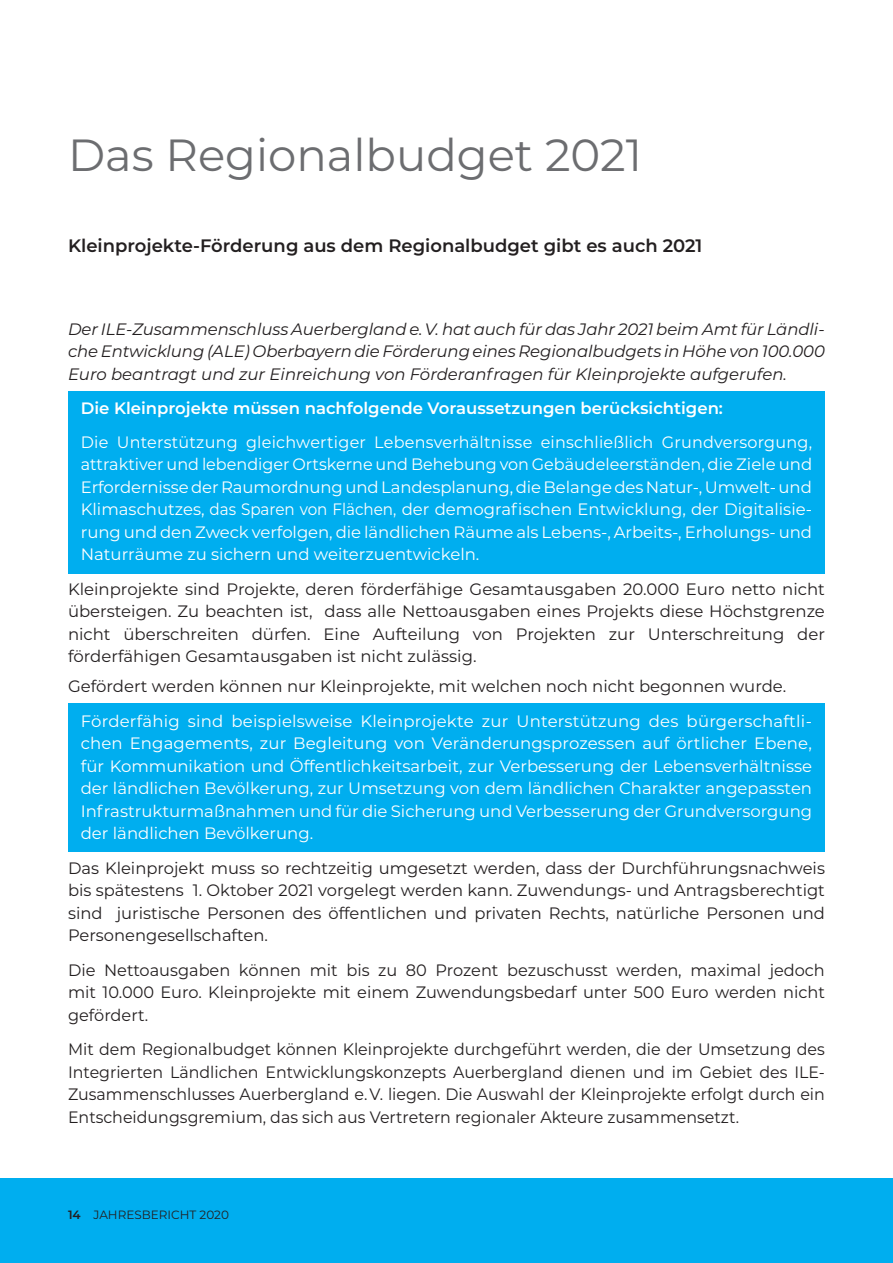
<style>
.page{position:relative;width:893px;height:1263px;background:#fff}
.page>*{position:absolute;margin:0;border:0;box-sizing:border-box;transform-origin:0 0}
.Quicksand_45pt_Black{font:45px "Montserrat";color:#6c6d70}
.t1{font:600 18px "Montserrat";color:#231f20}
.Fließtext_Blocksatz{font:16.5px/22.5px "Montserrat";color:#fff;text-align:justify}
.t2{font:16.5px/22.5px "Montserrat";color:#231f20;text-align:justify}
.t3{font:16.5px/22.5px "Montserrat";color:#231f20;text-align:justify;scale:.96 1}
.Fließtext_Blocksatz-2{font:italic 16.5px/22.5px "Montserrat";color:#231f20;text-align:justify}
.t4{font:600 16.5px "Montserrat";color:#fff}
.t5{font:12px "Montserrat";color:#231f20}
.s1{font-weight:600}
</style>
<div class="page">
<div style="left:0;top:1178px;width:893px;height:85px;background:#00aeef"></div>
<div style="left:68px;top:391px;width:757px;height:183px;background:#00aeef"></div>
<div style="left:68px;top:703px;width:757px;height:148px;background:#00aeef"></div>
<p class="Quicksand_45pt_Black" style="left:68px;top:124px;width:575px">Das Regionalbudget 2021</p>
<p class="t1" style="left:68px;top:233px;width:636px">Kleinprojekte-Förderung aus dem Regionalbudget gibt es auch 2021</p>
<p class="Fließtext_Blocksatz-2" style="left:68px;top:317px;width:758px">Der ILE-Zusammenschluss Auerbergland e. V. hat auch für das Jahr 2021 beim Amt für Ländli&shy;che Entwicklung (ALE) Oberbayern die Förderung eines Regionalbudgets in Höhe von 100.000<br>Euro beantragt und zur Einreichung von Förderanfragen für Kleinprojekte aufgerufen.</p>
<p class="t4" style="left:81px;top:397px;width:644px">Die Kleinprojekte müssen nachfolgende Voraussetzungen berücksichtigen:</p>
<p class="Fließtext_Blocksatz" style="left:81px;top:430px;width:733px">Die Unterstützung gleichwertiger Lebensverhältnisse einschließlich Grundversorgung, attraktiver und lebendiger Ortskerne und Behebung von Gebäudeleerständen, die Ziele und Erfordernisse der Raumordnung und Landesplanung, die Belange des Natur-, Umwelt- und Klimaschutzes, das Sparen von Flächen, der demografischen Entwicklung, der Digitalisie&shy;rung und den Zweck verfolgen, die ländlichen Räume als Lebens-, Arbeits-, Erholungs- und Naturräume zu sichern und weiterzuentwickeln.</p>
<p class="t2" style="left:68px;top:577px;width:758px">Kleinprojekte sind Projekte, deren förderfähige Gesamtausgaben 20.000 Euro netto nicht übersteigen. Zu beachten ist, dass alle Nettoausgaben eines Projekts diese Höchstgrenze nicht überschreiten dürfen. Eine Aufteilung von Projekten zur Unterschreitung der förderfähigen Gesamtausgaben ist nicht zulässig.</p>
<p class="t2" style="left:68px;top:674px;width:720px">Gefördert werden können nur Kleinprojekte, mit welchen noch nicht begonnen wurde.</p>
<p class="Fließtext_Blocksatz" style="left:81px;top:709px;width:733px">Förderfähig sind beispielsweise Kleinprojekte zur Unterstützung des bürgerschaftli&shy;chen Engagements, zur Begleitung von Veränderungsprozessen auf örtlicher Ebene, für Kommunikation und Öffentlichkeitsarbeit, zur Verbesserung der Lebensverhältnisse der ländlichen Bevölkerung, zur Umsetzung von dem ländlichen Charakter angepassten Infrastrukturmaßnahmen und für die Sicherung und Verbesserung der Grundversorgung der ländlichen Bevölkerung.</p>
<p class="t2" style="left:68px;top:856px;width:758px">Das Kleinprojekt muss so rechtzeitig umgesetzt werden, dass der Durchführungsnachweis bis spätestens 1. Oktober 2021 vorgelegt werden kann. Zuwendungs- und Antragsberechtigt sind juristische Personen des öffentlichen und privaten Rechts, natürliche Personen und Personengesellschaften.</p>
<p class="t2" style="left:68px;top:958px;width:758px">Die Nettoausgaben können mit bis zu 80 Prozent bezuschusst werden, maximal jedoch mit 10.000 Euro. Kleinprojekte mit einem Zuwendungsbedarf unter 500 Euro werden nicht gefördert.</p>
<p class="t3" style="left:68px;top:1037px;width:790px">Mit dem Regionalbudget können Kleinprojekte durchgeführt werden, die der Umsetzung des Integrierten Ländlichen Entwicklungskonzepts Auerbergland dienen und im Gebiet des ILE-Zusammenschlusses Auerbergland e. V. liegen. Die Auswahl der Kleinprojekte erfolgt durch ein Entscheidungsgremium, das sich aus Vertretern regionaler Akteure zusammensetzt.</p>
<p class="t5" style="left:68px;top:1207px;width:162px"><span class="s1">14</span> JAHRESBERICHT 2020</p>
</div>
